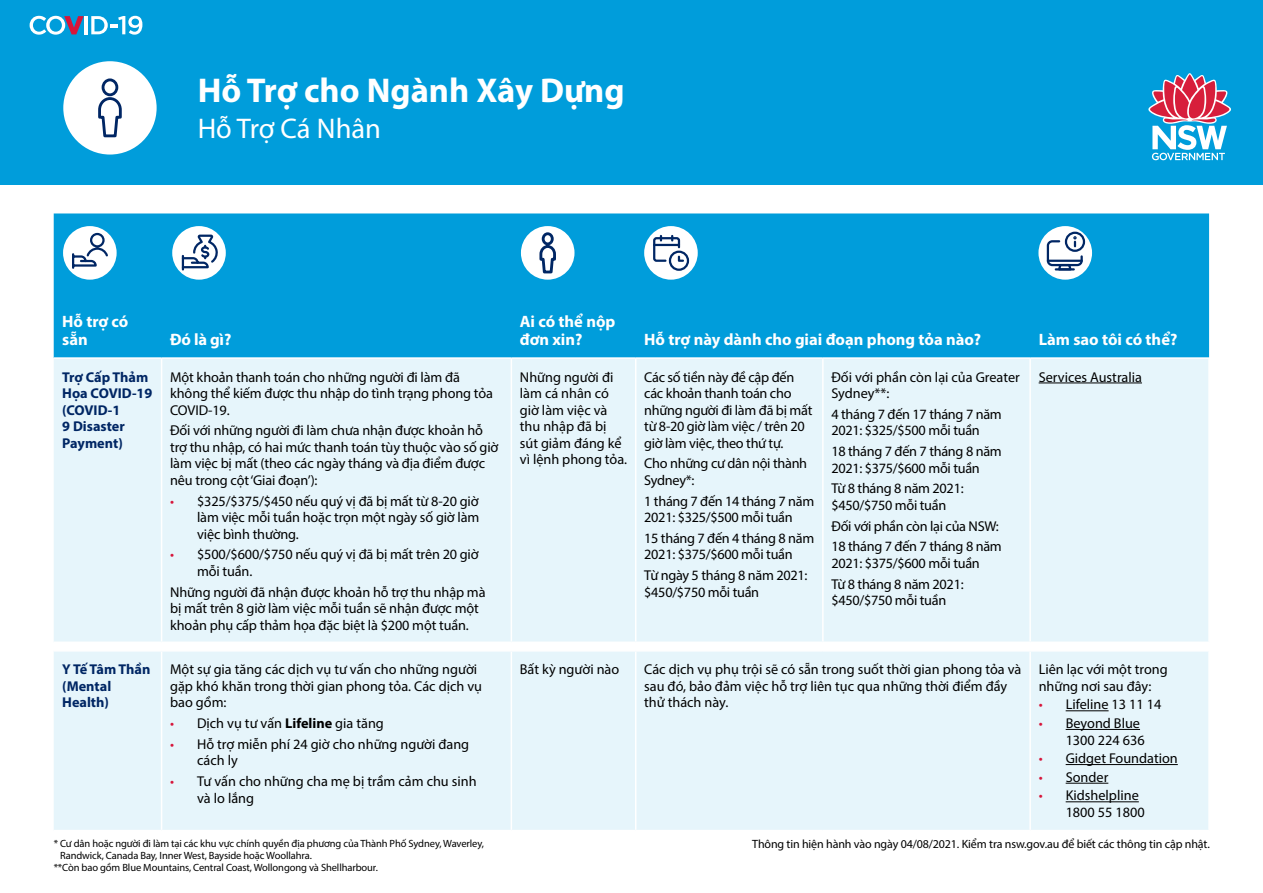
<style>
.page{position:relative;width:1263px;height:893px;background:#fff}
.page>*{position:absolute;margin:0;border:0;box-sizing:border-box;transform-origin:0 0}
.t1{font:700 34.5px "Myriad Pro";color:#fff}
.t2{font:28.5px "Myriad Pro";color:#fff}
.t3{font:700 16.5px/18px "Myriad Pro";color:#fff}
.t4{font:14.25px/16.5px "Myriad Pro";letter-spacing:-.01em;color:#000}
.t5{font:700 14.25px/16.5px "Myriad Pro";color:#002664}
.t6{font:12px "Myriad Pro";letter-spacing:-.01em;color:#000}
.t7{font:10.5px "Myriad Pro";letter-spacing:-.01em;color:#000}
.s1{color:#d7153a}
.s2{font-weight:700}
</style>
<div class="page">
<div style="left:0;top:0;width:1263px;height:185px;background:#009ddb"></div>
<svg style="left:30px;top:16px;width:54px;height:19px"></svg>
<hr style="left:85px;top:16px;width:3px;height:18px;background:#fff">
<svg style="left:91px;top:16px;width:51px;height:19px"></svg>
<svg style="left:1148px;top:73px;width:83px;height:87px"></svg>
<div style="left:63px;top:61px;width:94px;height:94px;background:#fff;border-radius:50%"></div>
<div style="left:54px;top:213px;width:1155px;height:144px;background:#009ddb"></div>
<div style="left:54px;top:359px;width:1154px;height:471px;background:#e6f5fb"></div>
<hr style="left:161px;top:359px;width:1px;height:282px;background:#fff">
<hr style="left:511px;top:359px;width:1px;height:282px;background:#fff">
<hr style="left:635px;top:359px;width:1px;height:282px;background:#fff">
<hr style="left:822px;top:359px;width:2px;height:282px;background:#fff">
<hr style="left:1029px;top:359px;width:2px;height:282px;background:#fff">
<hr style="left:54px;top:641px;width:108px;height:2px;background:#fff">
<hr style="left:162px;top:641px;width:349px;height:2px;background:#fff">
<hr style="left:511px;top:641px;width:125px;height:2px;background:#fff">
<hr style="left:636px;top:641px;width:187px;height:2px;background:#fff">
<hr style="left:823px;top:641px;width:207px;height:2px;background:#fff">
<hr style="left:1030px;top:641px;width:180px;height:2px;background:#fff">
<hr style="left:1030px;top:650px;width:180px;height:2px;background:#fff">
<hr style="left:54px;top:650px;width:108px;height:2px;background:#fff">
<hr style="left:162px;top:650px;width:349px;height:2px;background:#fff">
<hr style="left:161px;top:652px;width:1px;height:178px;background:#fff">
<hr style="left:511px;top:650px;width:125px;height:2px;background:#fff">
<hr style="left:511px;top:652px;width:1px;height:178px;background:#fff">
<hr style="left:636px;top:650px;width:187px;height:2px;background:#fff">
<hr style="left:635px;top:652px;width:1px;height:178px;background:#fff">
<hr style="left:823px;top:650px;width:207px;height:2px;background:#fff">
<hr style="left:1029px;top:652px;width:2px;height:178px;background:#fff">
<hr style="left:1039px;top:383px;width:103px;height:1px;background:#000">
<hr style="left:1066px;top:710px;width:42px;height:1px;background:#000">
<hr style="left:1066px;top:729px;width:74px;height:1px;background:#000">
<hr style="left:1066px;top:764px;width:112px;height:1px;background:#000">
<hr style="left:1066px;top:783px;width:42px;height:1px;background:#000">
<hr style="left:1066px;top:801px;width:73px;height:1px;background:#000">
<div style="left:172px;top:226px;width:54px;height:54px;background:#fff;border-radius:50%"></div>
<svg style="left:181px;top:233px;width:37px;height:36px"></svg>
<div style="left:63px;top:226px;width:54px;height:54px;background:#fff;border-radius:50%"></div>
<svg style="left:71px;top:232px;width:39px;height:37px"></svg>
<div style="left:1038px;top:226px;width:54px;height:54px;background:#fff;border-radius:50%"></div>
<div style="left:1065px;top:232px;width:20px;height:20px;border:2px solid #002664;border-radius:50%"></div>
<svg style="left:1046px;top:236px;width:38px;height:36px"></svg>
<div style="left:644px;top:226px;width:54px;height:54px;background:#fff;border-radius:50%"></div>
<div style="left:669px;top:251px;width:20px;height:20px;border:2px solid #002664;border-radius:50%"></div>
<svg style="left:653px;top:236px;width:32px;height:27px"></svg>
<div style="left:521px;top:226px;width:53px;height:54px;background:#fff;border-radius:50%"></div>
<svg style="left:539px;top:232px;width:17px;height:42px"></svg>
<svg style="left:98px;top:78px;width:24px;height:60px"></svg>
<h1 class="t1" style="left:198px;top:68px;width:428px">Hỗ Trợ cho Ngành Xây Dựng</h1>
<h2 class="t2" style="left:198px;top:111px;width:185px">Hỗ Trợ Cá Nhân</h2>
<p class="t3" style="left:62px;top:312px;width:68px">Hỗ trợ có sẵn</p>
<p class="t3" style="left:170px;top:330px;width:63px">Đó là gì?</p>
<p class="t3" style="left:520px;top:312px;width:97px">Ai có thể nộp đơn xin?</p>
<p class="t3" style="left:644px;top:330px;width:339px">Hỗ trợ này dành cho giai đoạn phong tỏa nào?</p>
<p class="t3" style="left:1039px;top:330px;width:140px">Làm sao tôi có thể?</p>
<p class="t5" style="left:62px;top:368px;width:92px">Trợ Cấp Thảm<br>Họa COVID-19 (COVID-1<br>9 Disaster<br>Payment)</p>
<p class="t4" style="left:170px;top:368px;width:324px">Một khoản thanh toán cho những người đi làm đã không thể kiếm được thu nhập do tình trạng phong tỏa<br>COVID-19.</p>
<p class="t4" style="left:170px;top:422px;width:330px">Đối với những người đi làm chưa nhận được khoản hỗ trợ thu nhập, có hai mức thanh toán tùy thuộc vào số giờ làm việc bị mất (theo các ngày tháng và địa điểm được nêu trong cột ‘Giai đoạn’):</p>
<p class="t4" style="left:197px;top:492px;width:284px;text-align:justify;text-indent:-27px"><span class="s1">•</span> $325/$375/$450 nếu quý vị đã bị mất từ 8-20 giờ làm việc mỗi tuần hoặc trọn một ngày số giờ làm việc bình thường.</p>
<p class="t4" style="left:197px;top:546px;width:283px;text-indent:-27px"><span class="s1">•</span> $500/$600/$750 nếu quý vị đã bị mất trên 20 giờ mỗi tuần.</p>
<p class="t4" style="left:170px;top:583px;width:317px">Những người đã nhận được khoản hỗ trợ thu nhập mà bị mất trên 8 giờ làm việc mỗi tuần sẽ nhận được một khoản phụ cấp thảm họa đặc biệt là $200 một tuần.</p>
<p class="t5" style="left:62px;top:661px;width:90px">Y Tế Tâm Thần (Mental<br>Health)</p>
<p class="t4" style="left:170px;top:661px;width:313px">Một sự gia tăng các dịch vụ tư vấn cho những người gặp khó khăn trong thời gian phong tỏa. Các dịch vụ bao gồm:</p>
<p class="t4" style="left:170px;top:715px;width:215px"><span class="s1">•</span> Dịch vụ tư vấn <span class="s2">Lifeline</span> gia tăng</p>
<p class="t4" style="left:197px;top:735px;width:274px;text-indent:-27px"><span class="s1">•</span> Hỗ trợ miễn phí 24 giờ cho những người đang cách ly</p>
<p class="t4" style="left:197px;top:773px;width:281px;text-indent:-27px"><span class="s1">•</span> Tư vấn cho những cha mẹ bị trầm cảm chu sinh và lo lắng</p>
<p class="t7" style="left:54px;top:837px;width:432px">* Cư dân hoặc người đi làm tại các khu vực chính quyền địa phương của Thành Phố Sydney, Waverley,</p>
<p class="t7" style="left:60px;top:849px;width:253px">Randwick, Canada Bay, Inner West, Bayside hoặc Woollahra.</p>
<p class="t7" style="left:54px;top:861px;width:326px">**Còn bao gồm Blue Mountains, Central Coast, Wollongong và Shellharbour.</p>
<p class="t4" style="left:520px;top:368px;width:109px">Những người đi làm cá nhân có giờ làm việc và thu nhập đã bị sút giảm đáng kể vì lệnh phong tỏa.</p>
<p class="t4" style="left:644px;top:368px;width:170px">Các số tiền này đề cập đến các khoản thanh toán cho những người đi làm đã bị mất từ 8-20 giờ làm việc / trên 20 giờ làm việc, theo thứ tự.</p>
<p class="t4" style="left:644px;top:455px;width:164px">Cho những cư dân nội thành<br>Sydney*:</p>
<p class="t4" style="left:644px;top:492px;width:172px">1 tháng 7 đến 14 tháng 7 năm<br>2021: $325/$500 mỗi tuần</p>
<p class="t4" style="left:644px;top:529px;width:172px">15 tháng 7 đến 4 tháng 8 năm<br>2021: $375/$600 mỗi tuần</p>
<p class="t4" style="left:644px;top:567px;width:165px">Từ ngày 5 tháng 8 năm 2021: $450/$750 mỗi tuần</p>
<p class="t4" style="left:831px;top:368px;width:190px">Đối với phần còn lại của Greater<br>Sydney**:</p>
<p class="t4" style="left:831px;top:405px;width:172px">4 tháng 7 đến 17 tháng 7 năm<br>2021: $325/$500 mỗi tuần</p>
<p class="t4" style="left:831px;top:443px;width:172px">18 tháng 7 đến 7 tháng 8 năm<br>2021: $375/$600 mỗi tuần</p>
<p class="t4" style="left:831px;top:480px;width:134px">Từ 8 tháng 8 năm 2021: $450/$750 mỗi tuần</p>
<p class="t4" style="left:831px;top:515px;width:172px;line-height:20.7px">Đối với phần còn lại của NSW:<br>18 tháng 7 đến 7 tháng 8 năm</p>
<p class="t4" style="left:831px;top:552px;width:150px;line-height:20.7px">2021: $375/$600 mỗi tuần<br>Từ 8 tháng 8 năm 2021:</p>
<p class="t4" style="left:831px;top:592px;width:116px">$450/$750 mỗi tuần</p>
<p class="t4" style="left:1039px;top:368px;width:105px">Services Australia</p>
<p class="t4" style="left:520px;top:661px;width:101px">Bất kỳ người nào</p>
<p class="t4" style="left:644px;top:661px;width:379px">Các dịch vụ phụ trội sẽ có sẵn trong suốt thời gian phong tỏa và sau đó, bảo đảm việc hỗ trợ liên tục qua những thời điểm đầy thử thách này.</p>
<p class="t4" style="left:1039px;top:661px;width:131px">Liên lạc với một trong những nơi sau đây:</p>
<p class="t4" style="left:1039px;top:696px;width:124px"><span class="s1">•</span> Lifeline 13 11 14</p>
<p class="t4" style="left:1066px;top:715px;width:81px;text-indent:-27px"><span class="s1">•</span> Beyond Blue<br>1300 224 636</p>
<p class="t4" style="left:1039px;top:750px;width:141px"><span class="s1">•</span> Gidget Foundation</p>
<p class="t4" style="left:1039px;top:768px;width:71px"><span class="s1">•</span> Sonder</p>
<p class="t4" style="left:1066px;top:787px;width:81px;text-indent:-27px"><span class="s1">•</span> Kidshelpline<br>1800 55 1800</p>
<p class="t6" style="left:752px;top:836px;width:459px">Thông tin hiện hành vào ngày 04/08/2021. Kiểm tra nsw.gov.au để biết các thông tin cập nhật.</p>
</div>
